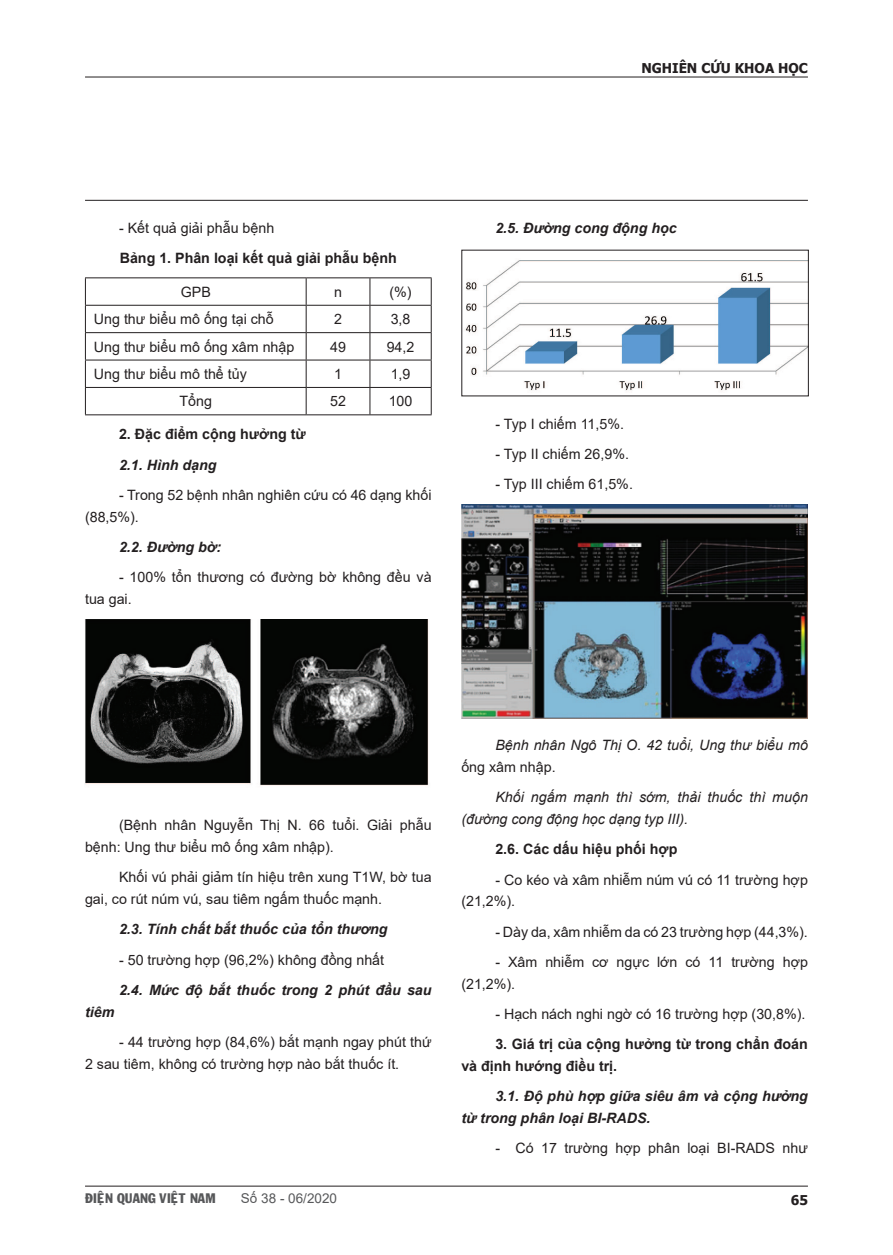
<style>
.page{position:relative;width:893px;height:1255px;background:#fff}
.page>*{position:absolute;margin:0;border:0;box-sizing:border-box;transform-origin:0 0}
.List_Paragraph{font:14.25px/21.8px "Arial";color:#231f20}
.t1{font:italic 700 14.25px/21.8px "Arial";color:#231f20}
._3{font:700 14.25px/21.8px "Arial";color:#231f20}
.t2{font:italic 14.25px/21.8px "Arial";color:#231f20}
._2{font:14.25px "Arial";color:#231f20}
.t3{font:13.5px "VNI Franko";color:#57585a}
.t4{font:700 13.5px "Tahoma";color:#231f20}
.t5{font:13.5px "Arial";color:#57585a}
.s1{font-style:normal}
</style>
<div class="page">
<hr style="left:85px;top:1185px;width:723px;height:1px;background:#231f20">
<hr style="left:85px;top:77px;width:723px;height:1px;background:#231f20">
<hr style="left:85px;top:200px;width:723px;height:1px;background:#231f20">
<hr style="left:85px;top:277px;width:221px;height:1px;background:#231f20">
<hr style="left:306px;top:277px;width:64px;height:1px;background:#231f20">
<hr style="left:370px;top:277px;width:62px;height:1px;background:#231f20">
<hr style="left:85px;top:305px;width:221px;height:1px;background:#231f20">
<hr style="left:306px;top:305px;width:64px;height:1px;background:#231f20">
<hr style="left:370px;top:305px;width:62px;height:1px;background:#231f20">
<hr style="left:85px;top:332px;width:221px;height:1px;background:#231f20">
<hr style="left:306px;top:332px;width:64px;height:1px;background:#231f20">
<hr style="left:370px;top:332px;width:62px;height:1px;background:#231f20">
<hr style="left:85px;top:359px;width:221px;height:1px;background:#231f20">
<hr style="left:306px;top:359px;width:64px;height:1px;background:#231f20">
<hr style="left:370px;top:359px;width:62px;height:1px;background:#231f20">
<hr style="left:85px;top:387px;width:221px;height:1px;background:#231f20">
<svg style="left:85px;top:278px;width:1px;height:136px"></svg>
<hr style="left:306px;top:387px;width:64px;height:1px;background:#231f20">
<svg style="left:306px;top:278px;width:1px;height:136px"></svg>
<hr style="left:370px;top:387px;width:62px;height:1px;background:#231f20">
<svg style="left:370px;top:278px;width:1px;height:136px"></svg>
<svg style="left:431px;top:278px;width:1px;height:136px"></svg>
<hr style="left:85px;top:414px;width:221px;height:1px;background:#231f20">
<hr style="left:306px;top:414px;width:64px;height:1px;background:#231f20">
<hr style="left:370px;top:414px;width:62px;height:1px;background:#231f20">
<img style="left:85px;top:619px;width:344px;height:167px">
<img style="left:465px;top:260px;width:342px;height:131px">
<img style="left:461px;top:505px;width:347px;height:214px">
<p class="t4" style="left:641px;top:59px;width:168px">NGHIÊN CỨU KHOA HỌC</p>
<p class="List_Paragraph" style="left:119px;top:217px;width:157px">- Kết quả giải phẫu bệnh</p>
<p class="_3" style="left:120px;top:247px;width:279px">Bảng 1. Phân loại kết quả giải phẫu bệnh</p>
<p class="_2" style="left:181px;top:282px;width:32px">GPB</p>
<p class="_2" style="left:334px;top:282px;width:9px">n</p>
<p class="_2" style="left:389px;top:282px;width:24px">(%)</p>
<p class="_2" style="left:94px;top:309px;width:181px">Ung thư biểu mô ống tại chỗ</p>
<p class="_2" style="left:334px;top:309px;width:9px">2</p>
<p class="_2" style="left:391px;top:309px;width:21px">3,8</p>
<p class="_2" style="left:94px;top:337px;width:202px">Ung thư biểu mô ống xâm nhập</p>
<p class="_2" style="left:330px;top:337px;width:17px">49</p>
<p class="_2" style="left:387px;top:337px;width:29px">94,2</p>
<p class="_2" style="left:94px;top:364px;width:154px">Ung thư biểu mô thể tủy</p>
<p class="_2" style="left:334px;top:364px;width:9px">1</p>
<p class="_2" style="left:391px;top:364px;width:21px">1,9</p>
<p class="_2" style="left:180px;top:391px;width:34px">Tổng</p>
<p class="_2" style="left:330px;top:391px;width:17px">52</p>
<p class="_2" style="left:389px;top:391px;width:25px">100</p>
<p class="_3" style="left:119px;top:424px;width:188px">2. Đặc điểm cộng hưởng từ</p>
<p class="t1" style="left:119px;top:454px;width:99px">2.1. Hình dạng</p>
<p class="List_Paragraph" style="left:85px;top:484px;width:348px;text-indent:34px">- Trong 52 bệnh nhân nghiên cứu có 46 dạng khối (88,5%).</p>
<p class="t1" style="left:119px;top:536px;width:104px">2.2. Đường bờ:</p>
<p class="List_Paragraph" style="left:85px;top:566px;width:348px;text-indent:34px">- 100% tổn thương có đường bờ không đều và tua gai.</p>
<p class="t1" style="left:495px;top:217px;width:183px">2.5. Đường cong động học</p>
<p class="List_Paragraph" style="left:495px;top:412px;width:130px">- Typ I chiếm 11,5%.</p>
<p class="List_Paragraph" style="left:495px;top:443px;width:135px">- Typ II chiếm 26,9%.</p>
<p class="List_Paragraph" style="left:495px;top:473px;width:139px">- Typ III chiếm 61,5%.</p>
<p class="List_Paragraph" style="left:85px;top:814px;width:348px;text-indent:34px">(Bệnh nhân Nguyễn Thị N. 66 tuổi. Giải phẫu bệnh: Ung thư biểu mô ống xâm nhập).</p>
<p class="List_Paragraph" style="left:85px;top:866px;width:348px;text-indent:34px">Khối vú phải giảm tín hiệu trên xung T1W, bờ tua gai, co rút núm vú, sau tiêm ngấm thuốc mạnh.</p>
<p class="t1" style="left:119px;top:918px;width:270px">2.3. Tính chất bắt thuốc của tổn thương</p>
<p class="List_Paragraph" style="left:119px;top:948px;width:267px">- 50 trường hợp (96,2%) không đồng nhất</p>
<p class="t1" style="left:119px;top:979px;width:314px">2.4. Mức độ bắt thuốc trong 2 phút đầu sau</p>
<p class="t1" style="left:85px;top:1001px;width:31px">tiêm</p>
<p class="List_Paragraph" style="left:85px;top:1030px;width:348px;text-indent:34px">- 44 trường hợp (84,6%) bắt mạnh ngay phút thứ<br>2 sau tiêm, không có trường hợp nào bắt thuốc ít.</p>
<p class="t2" style="left:461px;top:734px;width:348px;text-indent:34px">Bệnh nhân Ngô Thị O. 42 tuổi, Ung thư biểu mô <span class="s1">ống xâm nhập.</span></p>
<p class="t2" style="left:461px;top:786px;width:348px;text-indent:34px">Khối ngấm mạnh thì sớm, thải thuốc thì muộn (đường cong động học dạng typ III).</p>
<p class="_3" style="left:495px;top:838px;width:183px">2.6. Các dấu hiệu phối hợp</p>
<p class="List_Paragraph" style="left:461px;top:868px;width:348px;text-indent:34px">- Co kéo và xâm nhiễm núm vú có 11 trường hợp (21,2%).</p>
<p class="List_Paragraph" style="left:495px;top:920px;width:314px">- Dày da, xâm nhiễm da có 23 trường hợp (44,3%).</p>
<p class="List_Paragraph" style="left:461px;top:950px;width:348px;text-indent:34px">- Xâm nhiễm cơ ngực lớn có 11 trường hợp (21,2%).</p>
<p class="List_Paragraph" style="left:495px;top:1002px;width:312px">- Hạch nách nghi ngờ có 16 trường hợp (30,8%).</p>
<p class="_3" style="left:461px;top:1033px;width:348px;text-indent:34px">3. Giá trị của cộng hưởng từ trong chẩn đoán và định hướng điều trị.</p>
<p class="t1" style="left:461px;top:1085px;width:348px;text-indent:34px">3.1. Độ phù hợp giữa siêu âm và cộng hưởng từ trong phân loại BI-RADS.</p>
<p class="List_Paragraph" style="left:495px;top:1137px;width:314px">- Có 17 trường hợp phân loại BI-RADS như</p>
<p class="t3" style="left:85px;top:1187px;width:132px">ÑIEÄN QUANG VIEÄT NAM</p>
<p class="t5" style="left:241px;top:1188px;width:98px">Số 38 - 06/2020</p>
<p class="t4" style="left:791px;top:1190px;width:19px">65</p>
</div>
